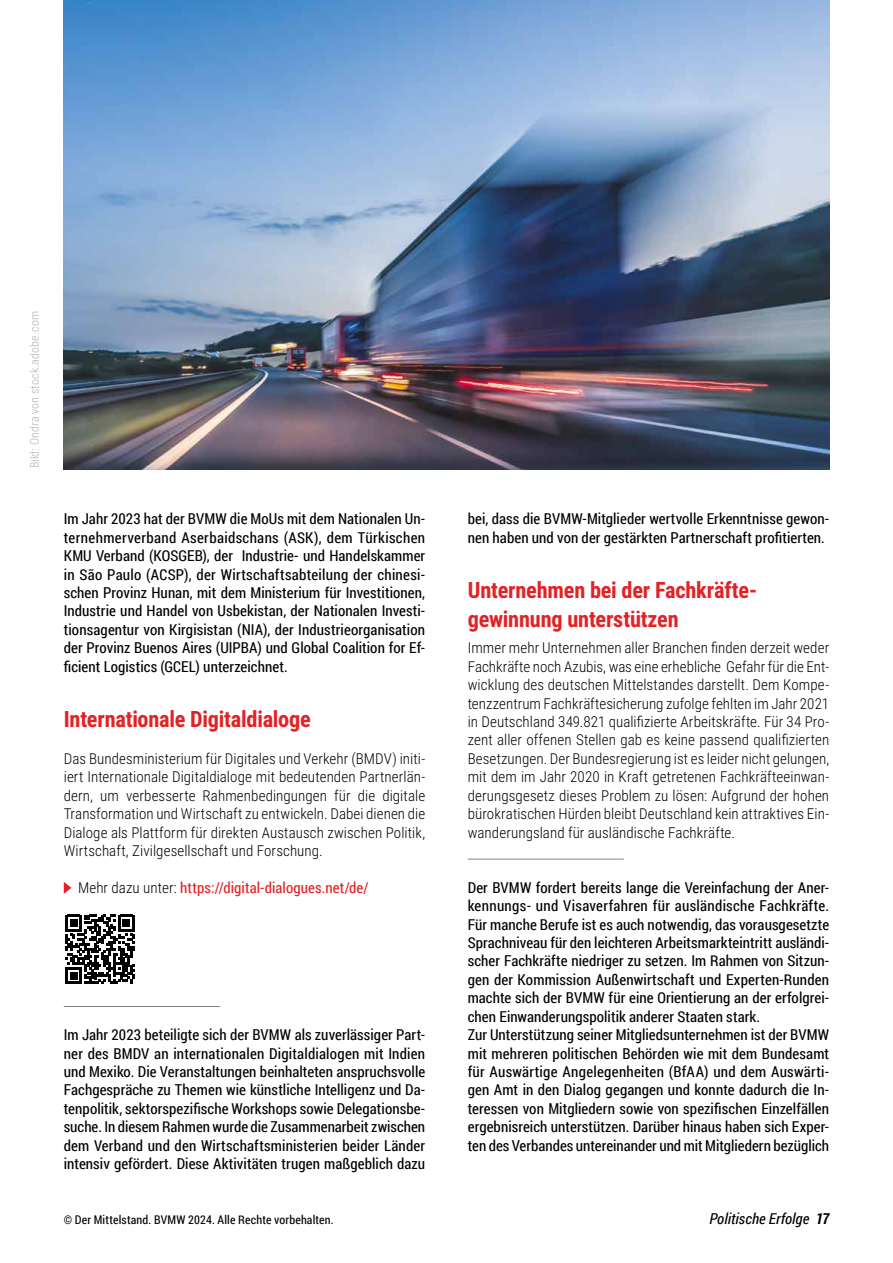
<style>
.page{position:relative;width:893px;height:1263px;background:#fff}
.page>*{position:absolute;margin:0;border:0;box-sizing:border-box;transform-origin:0 0}
.t1{font:700 22.5px/28.8px "Roboto Condensed";letter-spacing:-.01em;color:#e42125}
.t2{font:15px/18.5px "Roboto Condensed";letter-spacing:.005em;color:#000;text-align:justify}
.t3{font:300 15px/18.5px "Roboto Condensed";letter-spacing:.005em;color:#000;text-align:justify}
.t4{font:15px "Roboto Condensed";letter-spacing:.005em;color:#e42125}
.t5{font:italic 15px "Roboto Condensed";letter-spacing:.005em;color:#000}
.t6{font:12px "Roboto Condensed";letter-spacing:.015em;color:#000}
.t7{font:300 12px "Roboto Condensed";letter-spacing:.015em;color:#b2b2b1}
.s1{font-weight:300;color:#000}
.s2{font-weight:700}
</style>
<div class="page">
<svg style="left:64px;top:882px;width:7px;height:12px"></svg>
<svg style="left:65px;top:915px;width:70px;height:69px"></svg>
<hr style="left:64px;top:1006px;width:156px;height:1px;background:#83848a">
<hr style="left:468px;top:859px;width:156px;height:1px;background:#83848a">
<img style="left:63px;top:0;width:766px;height:469px">
<p class="t7" style="left:26px;top:468px;width:159px;rotate:-90deg">Bild: Ondra von stock.adobe.com</p>
<p class="t2" style="left:64px;top:509px;width:363px">Im Jahr 2023 hat der BVMW die MoUs mit dem Nationalen Un&shy;ternehmerverband Aserbaidschans (ASK), dem Türkischen KMU Verband (KOSGEB), der Industrie- und Handelskammer in São Paulo (ACSP), der Wirtschaftsabteilung der chinesi&shy;schen Provinz Hunan, mit dem Ministerium für Investitionen, Industrie und Handel von Usbekistan, der Nationalen Investi&shy;tionsagentur von Kirgisistan (NIA), der Industrieorganisation der Provinz Buenos Aires (UIPBA) und Global Coalition for Ef&shy;ficient Logistics (GCEL) unterzeichnet.</p>
<h1 class="t1" style="left:64px;top:704px;width:249px">Internationale Digitaldialoge</h1>
<p class="t3" style="left:64px;top:749px;width:363px">Das Bundesministerium für Digitales und Verkehr (BMDV) initi&shy;iert Internationale Digitaldialoge mit bedeutenden Partnerlän&shy;dern, um verbesserte Rahmenbedingungen für die digitale Transformation und Wirtschaft zu entwickeln. Dabei dienen die Dialoge als Plattform für direkten Austausch zwischen Politik, Wirtschaft, Zivilgesellschaft und Forschung.</p>
<p class="t4" style="left:78px;top:877px;width:292px"><span class="s1">Mehr dazu unter:</span> https://digital-dialogues.net/de/</p>
<p class="t2" style="left:64px;top:1025px;width:363px">Im Jahr 2023 beteiligte sich der BVMW als zuverlässiger Part&shy;ner des BMDV an internationalen Digitaldialogen mit Indien und Mexiko. Die Veranstaltungen beinhalteten anspruchsvolle Fachgespräche zu Themen wie künstliche Intelligenz und Da&shy;tenpolitik, sektorspezifische Workshops sowie Delegationsbe&shy;suche. In diesem Rahmen wurde die Zusammenarbeit zwischen dem Verband und den Wirtschaftsministerien beider Länder intensiv gefördert. Diese Aktivitäten trugen maßgeblich dazu</p>
<p class="t2" style="left:468px;top:509px;width:363px">bei, dass die BVMW-Mitglieder wertvolle Erkenntnisse gewon&shy;nen haben und von der gestärkten Partnerschaft profitierten.</p>
<h1 class="t1" style="left:468px;top:575px;width:288px">Unternehmen bei der Fachkräfte&shy;gewinnung unterstützen</h1>
<p class="t3" style="left:468px;top:638px;width:363px">Immer mehr Unternehmen aller Branchen finden derzeit weder Fachkräfte noch Azubis, was eine erhebliche Gefahr für die Ent&shy;wicklung des deutschen Mittelstandes darstellt. Dem Kompe&shy;tenzzentrum Fachkräftesicherung zufolge fehlten im Jahr 2021 in Deutschland 349.821 qualifizierte Arbeitskräfte. Für 34 Pro&shy;zent aller offenen Stellen gab es keine passend qualifizierten Besetzungen. Der Bundesregierung ist es leider nicht gelungen, mit dem im Jahr 2020 in Kraft getretenen Fachkräfteeinwan&shy;derungsgesetz dieses Problem zu lösen: Aufgrund der hohen bürokratischen Hürden bleibt Deutschland kein attraktives Ein&shy;wanderungsland für ausländische Fachkräfte.</p>
<p class="t2" style="left:468px;top:878px;width:363px;text-align:left">Der BVMW fordert bereits lange die Vereinfachung der Aner&shy;kennungs- und Visaverfahren für ausländische Fachkräfte.<br>Für manche Berufe ist es auch notwendig, das vorausgesetzte Sprachniveau für den leichteren Arbeitsmarkteintritt ausländi&shy;scher Fachkräfte niedriger zu setzen. Im Rahmen von Sitzun&shy;gen der Kommission Außenwirtschaft und Experten-Runden machte sich der BVMW für eine Orientierung an der erfolgrei&shy;chen Einwanderungspolitik anderer Staaten stark.<br>Zur Unterstützung seiner Mitgliedsunternehmen ist der BVMW mit mehreren politischen Behörden wie mit dem Bundesamt für Auswärtige Angelegenheiten (BfAA) und dem Auswärti&shy;gen Amt in den Dialog gegangen und konnte dadurch die In&shy;teressen von Mitgliedern sowie von spezifischen Einzelfällen ergebnisreich unterstützen. Darüber hinaus haben sich Exper&shy;ten des Verbandes untereinander und mit Mitgliedern bezüglich</p>
<p class="t6" style="left:64px;top:1211px;width:272px">© Der Mittelstand. BVMW 2024. Alle Rechte vorbehalten.</p>
<p class="t5" style="left:709px;top:1208px;width:121px">Politische Erfolge <span class="s2">17</span></p>
</div>
